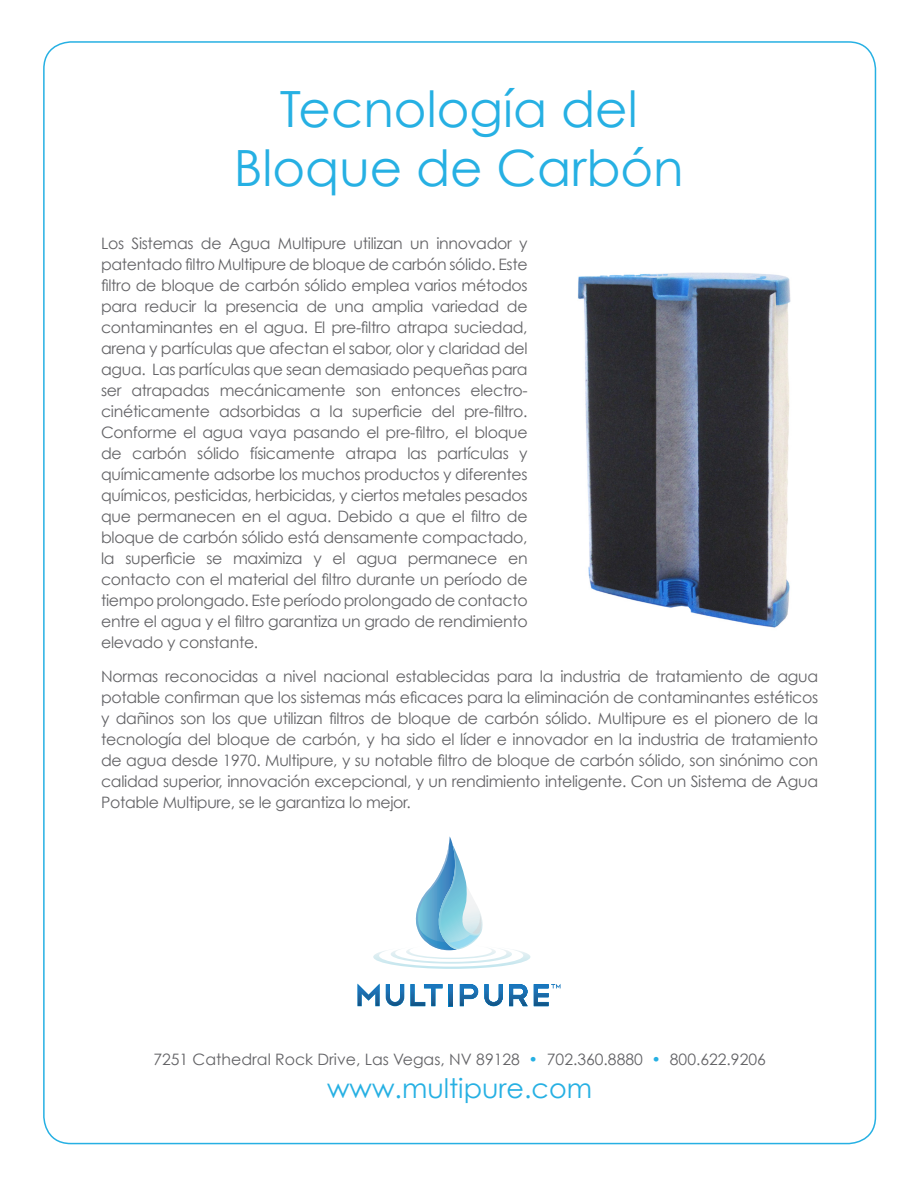
<style>
.page{position:relative;width:918px;height:1188px;background:#fff}
.page>*{position:absolute;margin:0;border:0;box-sizing:border-box;transform-origin:0 0}
.t1{font:49.95px "Century Gothic";color:#26b0e3}
.t2{font:27px "Century Gothic";color:#26b0e3}
.t3{font:15.75px/21px "Century Gothic";letter-spacing:-.02em;color:#636366;text-align:justify}
.t4{font:15.75px "Century Gothic";color:#636366}
.s1{color:#26b0e3}
</style>
<div class="page">
<svg style="left:357px;top:984px;width:23px;height:22px"></svg>
<svg style="left:386px;top:984px;width:18px;height:22px"></svg>
<svg style="left:410px;top:984px;width:33px;height:22px"></svg>
<svg style="left:449px;top:984px;width:4px;height:22px"></svg>
<svg style="left:460px;top:984px;width:18px;height:22px"></svg>
<svg style="left:484px;top:984px;width:19px;height:22px"></svg>
<svg style="left:509px;top:984px;width:19px;height:22px"></svg>
<svg style="left:534px;top:984px;width:27px;height:22px"></svg>
<svg style="left:373px;top:836px;width:157px;height:133px"></svg>
<img style="left:578px;top:272px;width:213px;height:356px">
<p class="t1" style="left:280px;top:79px;width:359px">Tecnología del</p>
<p class="t1" style="left:234px;top:137px;width:451px">Bloque de Carbón</p>
<p class="t3" style="left:101px;top:232px;width:428px">Los Sistemas de Agua Multipure utilizan un innovador y patentado filtro Multipure de bloque de carbón sólido. Este filtro de bloque de carbón sólido emplea varios métodos para reducir la presencia de una amplia variedad de contaminantes en el agua. El pre-filtro atrapa suciedad, arena y partículas que afectan el sabor, olor y claridad del agua. Las partículas que sean demasiado pequeñas para ser atrapadas mecánicamente son entonces electro&shy;cinéticamente adsorbidas a la superficie del pre-filtro.<br>Conforme el agua vaya pasando el pre-filtro, el bloque de carbón sólido físicamente atrapa las partículas y químicamente adsorbe los muchos productos y diferentes químicos, pesticidas, herbicidas, y ciertos metales pesados que permanecen en el agua. Debido a que el filtro de bloque de carbón sólido está densamente compactado, la superficie se maximiza y el agua permanece en contacto con el material del filtro durante un período de tiempo prolongado. Este período prolongado de contacto entre el agua y el filtro garantiza un grado de rendimiento elevado y constante.</p>
<p class="t3" style="left:101px;top:666px;width:719px">Normas reconocidas a nivel nacional establecidas para la industria de tratamiento de agua potable confirman que los sistemas más eficaces para la eliminación de contaminantes estéticos y dañinos son los que utilizan filtros de bloque de carbón sólido. Multipure es el pionero de la tecnología del bloque de carbón, y ha sido el líder e innovador en la industria de tratamiento de agua desde 1970. Multipure, y su notable filtro de bloque de carbón sólido, son sinónimo con calidad superior, innovación excepcional, y un rendimiento inteligente. Con un Sistema de Agua Potable Multipure, se le garantiza lo mejor.</p>
<p class="t4" style="left:153px;top:1049px;width:614px">7251 Cathedral Rock Drive, Las Vegas, NV 89128 <span class="s1">•</span> 702.360.8880 <span class="s1">•</span> 800.622.9206</p>
<p class="t2" style="left:327px;top:1072px;width:266px">www.multipure.com</p>
</div>
